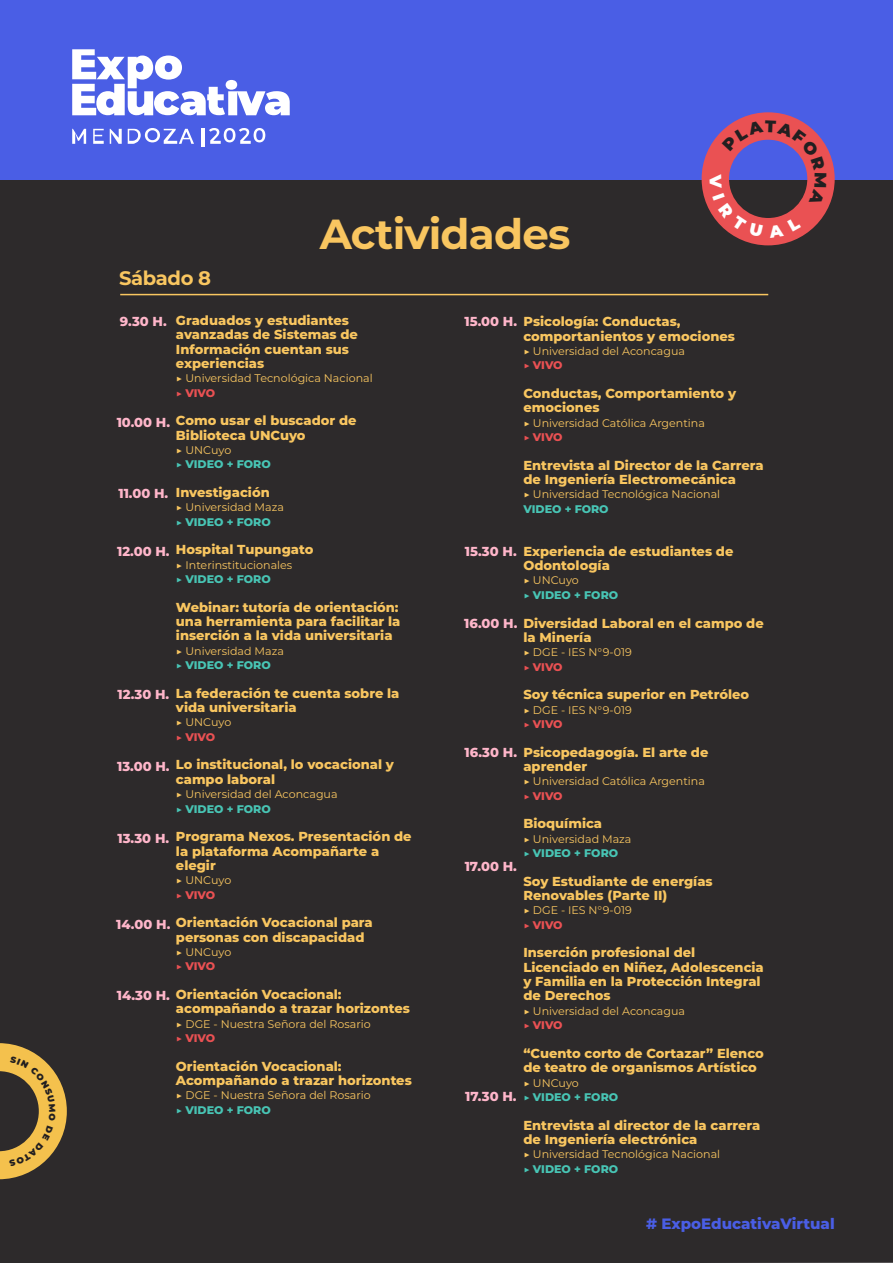
<style>
.page{position:relative;width:893px;height:1263px;background:#fff}
.page>*{position:absolute;margin:0;border:0;box-sizing:border-box;transform-origin:0 0}
.t1{font:700 42px "Montserrat";letter-spacing:-.02em;color:#f9c660}
.t2{font:700 19.5px "Montserrat";letter-spacing:-.02em;color:#f9c660}
.t3{font:800 15px "Montserrat";color:#4a5ee5}
.t4{font:800 13.05px/14.4px "Montserrat";color:#f9c660}
.t5{font:800 13.05px "Montserrat";color:#ffb6ca}
.t6{font:11.1px "Montserrat";color:#f9c660}
.t7{font:800 11.1px "Montserrat";color:#48c5b5}
.t8{font:800 11.1px "Montserrat";letter-spacing:-.015em;color:#ea5153}
</style>
<div class="page">
<div style="left:0;top:180px;width:893px;height:1083px;background:#2d2a2b"></div>
<div style="left:0;top:0;width:893px;height:180px;background:#4a5ee5"></div>
<svg style="left:72px;top:49px;width:218px;height:66px"></svg>
<svg style="left:72px;top:129px;width:14px;height:15px"></svg>
<svg style="left:93px;top:129px;width:11px;height:15px"></svg>
<svg style="left:110px;top:129px;width:12px;height:15px"></svg>
<svg style="left:128px;top:128px;width:66px;height:16px"></svg>
<hr style="left:201px;top:129px;width:3px;height:18px;background:#fff">
<svg style="left:209px;top:128px;width:56px;height:16px"></svg>
<hr style="left:120px;top:294px;width:648px;height:1px;background:#f9c660">
<svg style="left:0;top:1043px;width:67px;height:136px;background:#93773c"></svg>
<svg style="left:702px;top:112px;width:133px;height:133px"></svg>
<h2 class="t2" style="left:119px;top:264px;width:94px">Sábado 8</h2>
<h1 class="t1" style="left:320px;top:204px;width:252px">Actividades</h1>
<p class="t4" style="left:176px;top:312px;width:184px">Graduados y estudiantes avanzadas de Sistemas de<br>Información cuentan sus experiencias</p>
<p class="t6" style="left:176px;top:371px;width:198px">▶ Universidad Tecnológica Nacional</p>
<p class="t8" style="left:176px;top:384px;width:41px">▶ VIVO</p>
<p class="t4" style="left:176px;top:413px;width:182px">Como usar el buscador de<br>Biblioteca UNCuyo</p>
<p class="t6" style="left:176px;top:442px;width:57px">▶ UNCuyo</p>
<p class="t7" style="left:176px;top:456px;width:96px">▶ VIDEO + FORO</p>
<p class="t4" style="left:176px;top:484px;width:95px">Investigación</p>
<p class="t6" style="left:176px;top:500px;width:109px">▶ Universidad Maza</p>
<p class="t7" style="left:176px;top:514px;width:96px">▶ VIDEO + FORO</p>
<p class="t4" style="left:176px;top:542px;width:139px">Hospital Tupungato</p>
<p class="t6" style="left:176px;top:557px;width:118px">▶ Interinstitucionales</p>
<p class="t7" style="left:176px;top:571px;width:96px">▶ VIDEO + FORO</p>
<p class="t4" style="left:176px;top:599px;width:226px">Webinar: tutoría de orientación: una herramienta para facilitar la inserción a la vida universitaria</p>
<p class="t6" style="left:176px;top:643px;width:109px">▶ Universidad Maza</p>
<p class="t7" style="left:176px;top:657px;width:96px">▶ VIDEO + FORO</p>
<p class="t4" style="left:176px;top:685px;width:225px">La federación te cuenta sobre la vida universitaria</p>
<p class="t6" style="left:176px;top:715px;width:57px">▶ UNCuyo</p>
<p class="t8" style="left:176px;top:729px;width:41px">▶ VIVO</p>
<p class="t4" style="left:176px;top:757px;width:220px">Lo institucional, lo vocacional y campo laboral</p>
<p class="t6" style="left:176px;top:787px;width:163px">▶ Universidad del Aconcagua</p>
<p class="t7" style="left:176px;top:800px;width:96px">▶ VIDEO + FORO</p>
<p class="t4" style="left:176px;top:829px;width:237px">Programa Nexos. Presentación de la plataforma Acompañarte a elegir</p>
<p class="t6" style="left:176px;top:873px;width:57px">▶ UNCuyo</p>
<p class="t8" style="left:176px;top:886px;width:41px">▶ VIVO</p>
<p class="t4" style="left:176px;top:915px;width:198px">Orientación Vocacional para personas con discapacidad</p>
<p class="t6" style="left:176px;top:944px;width:57px">▶ UNCuyo</p>
<p class="t8" style="left:176px;top:958px;width:41px">▶ VIVO</p>
<p class="t4" style="left:176px;top:986px;width:235px">Orientación Vocacional: acompañando a trazar horizontes</p>
<p class="t6" style="left:176px;top:1016px;width:196px">▶ DGE - Nuestra Señora del Rosario</p>
<p class="t8" style="left:176px;top:1030px;width:41px">▶ VIVO</p>
<p class="t4" style="left:176px;top:1058px;width:237px">Orientación Vocacional:<br>Acompañando a trazar horizontes</p>
<p class="t6" style="left:176px;top:1088px;width:196px">▶ DGE - Nuestra Señora del Rosario</p>
<p class="t7" style="left:176px;top:1102px;width:96px">▶ VIDEO + FORO</p>
<p class="t5" style="left:120px;top:312px;width:48px">9.30 H.</p>
<p class="t5" style="left:117px;top:412px;width:55px">10.00 H.</p>
<p class="t5" style="left:118px;top:484px;width:51px">11.00 H.</p>
<p class="t5" style="left:117px;top:542px;width:54px">12.00 H.</p>
<p class="t5" style="left:117px;top:685px;width:53px">12.30 H.</p>
<p class="t5" style="left:117px;top:757px;width:54px">13.00 H.</p>
<p class="t5" style="left:117px;top:828px;width:53px">13.30 H.</p>
<p class="t5" style="left:116px;top:914px;width:56px">14.00 H.</p>
<p class="t5" style="left:117px;top:986px;width:55px">14.30 H.</p>
<p class="t4" style="left:523px;top:314px;width:213px">Psicología: Conductas, comportanientos y emociones</p>
<p class="t6" style="left:523px;top:343px;width:163px">▶ Universidad del Aconcagua</p>
<p class="t8" style="left:523px;top:357px;width:41px">▶ VIVO</p>
<p class="t4" style="left:523px;top:385px;width:214px">Conductas, Comportamiento y emociones</p>
<p class="t6" style="left:523px;top:415px;width:183px">▶ Universidad Católica Argentina</p>
<p class="t8" style="left:523px;top:429px;width:41px">▶ VIVO</p>
<p class="t4" style="left:523px;top:457px;width:242px">Entrevista al Director de la Carrera de Ingeniería Electromecánica</p>
<p class="t6" style="left:523px;top:487px;width:198px">▶ Universidad Tecnológica Nacional</p>
<p class="t7" style="left:523px;top:501px;width:87px">VIDEO + FORO</p>
<p class="t4" style="left:523px;top:543px;width:211px">Experiencia de estudiantes de<br>Odontología</p>
<p class="t6" style="left:523px;top:573px;width:57px">▶ UNCuyo</p>
<p class="t7" style="left:523px;top:587px;width:96px">▶ VIDEO + FORO</p>
<p class="t4" style="left:523px;top:615px;width:242px">Diversidad Laboral en el campo de la Minería</p>
<p class="t6" style="left:523px;top:645px;width:110px">▶ DGE - IES N°9-019</p>
<p class="t8" style="left:523px;top:658px;width:41px">▶ VIVO</p>
<p class="t4" style="left:523px;top:687px;width:227px">Soy técnica superior en Petróleo</p>
<p class="t6" style="left:523px;top:702px;width:110px">▶ DGE - IES N°9-019</p>
<p class="t8" style="left:523px;top:716px;width:41px">▶ VIVO</p>
<p class="t4" style="left:523px;top:744px;width:186px">Psicopedagogía. El arte de aprender</p>
<p class="t6" style="left:523px;top:774px;width:183px">▶ Universidad Católica Argentina</p>
<p class="t8" style="left:523px;top:787px;width:41px">▶ VIVO</p>
<p class="t4" style="left:523px;top:816px;width:80px">Bioquímica</p>
<p class="t6" style="left:523px;top:831px;width:109px">▶ Universidad Maza</p>
<p class="t7" style="left:523px;top:845px;width:96px">▶ VIDEO + FORO</p>
<p class="t4" style="left:523px;top:873px;width:191px">Soy Estudiante de energías<br>Renovables (Parte II)</p>
<p class="t6" style="left:523px;top:903px;width:110px">▶ DGE - IES N°9-019</p>
<p class="t8" style="left:523px;top:917px;width:41px">▶ VIVO</p>
<p class="t4" style="left:523px;top:945px;width:242px">Inserción profesional del<br>Licenciado en Niñez, Adolescencia y Familia en la Protección Integral de Derechos</p>
<p class="t6" style="left:523px;top:1003px;width:163px">▶ Universidad del Aconcagua</p>
<p class="t8" style="left:523px;top:1017px;width:41px">▶ VIVO</p>
<p class="t4" style="left:523px;top:1045px;width:242px">“Cuento corto de Cortazar” Elenco de teatro de organismos Artístico</p>
<p class="t6" style="left:523px;top:1075px;width:57px">▶ UNCuyo</p>
<p class="t7" style="left:523px;top:1089px;width:96px">▶ VIDEO + FORO</p>
<p class="t4" style="left:523px;top:1117px;width:238px">Entrevista al director de la carrera de Ingeniería electrónica</p>
<p class="t6" style="left:523px;top:1147px;width:198px">▶ Universidad Tecnológica Nacional</p>
<p class="t7" style="left:523px;top:1160px;width:96px">▶ VIDEO + FORO</p>
<p class="t5" style="left:465px;top:312px;width:54px">15.00 H.</p>
<p class="t5" style="left:465px;top:542px;width:53px">15.30 H.</p>
<p class="t5" style="left:464px;top:613px;width:55px">16.00 H.</p>
<p class="t5" style="left:465px;top:742px;width:54px">16.30 H.</p>
<p class="t5" style="left:465px;top:857px;width:54px">17.00 H.</p>
<p class="t5" style="left:465px;top:1087px;width:53px">17.30 H.</p>
<p class="t3" style="left:646px;top:1213px;width:190px"># ExpoEducativaVirtual</p>
</div>
